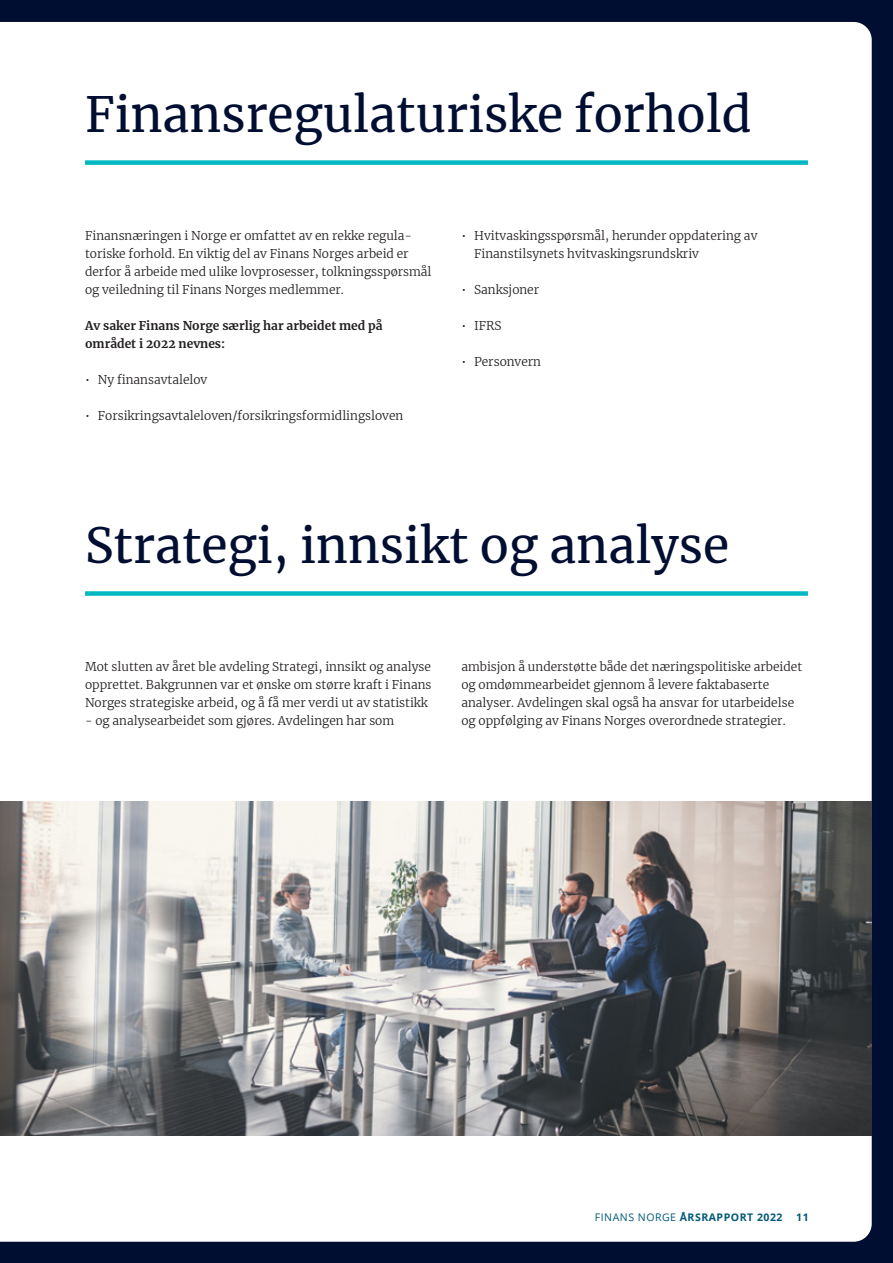
<style>
.page{position:relative;width:893px;height:1263px;background:#000e31}
.page>*{position:absolute;margin:0;border:0;box-sizing:border-box;transform-origin:0 0}
.Tittel{font:48px "Merriweather";color:#000e31}
.Brødtekst{font:300 12px/18px "Merriweather";color:#231f20}
.Brødtekst-2{font:700 12px/18px "Merriweather";color:#231f20}
.t1{font:700 10.5px "Open Sans";letter-spacing:.05em;color:#005979}
.s1{font-weight:400}
</style>
<div class="page">
<div style="left:0;top:22px;width:872px;height:1220px;background:#fff"></div>
<img style="left:0;top:801px;width:872px;height:334px">
<div style="left:85px;top:160px;width:723px;height:5px;background:#00b8c2"></div>
<div style="left:85px;top:591px;width:723px;height:5px;background:#00b8c2"></div>
<p class="Tittel" style="left:85px;top:82px;width:668px">Finansregulaturiske forhold</p>
<p class="Brødtekst" style="left:85px;top:227px;width:348px">Finansnæringen i Norge er omfattet av en rekke regula&shy;toriske forhold. En viktig del av Finans Norges arbeid er derfor å arbeide med ulike lovprosesser, tolkningsspørsmål og veiledning til Finans Norges medlemmer.</p>
<p class="Brødtekst-2" style="left:85px;top:317px;width:299px">Av saker Finans Norge særlig har arbeidet med på området i 2022 nevnes:</p>
<p class="Brødtekst" style="left:85px;top:371px;width:124px">• Ny finansavtalelov</p>
<p class="Brødtekst" style="left:85px;top:407px;width:320px">• Forsikringsavtaleloven/forsikringsformidlingsloven</p>
<p class="Brødtekst" style="left:474px;top:227px;width:285px;text-indent:-13px">• Hvitvaskingsspørsmål, herunder oppdatering av<br>Finanstilsynets hvitvaskingsrundskriv</p>
<p class="Brødtekst" style="left:461px;top:281px;width:79px">• Sanksjoner</p>
<p class="Brødtekst" style="left:461px;top:317px;width:42px">• IFRS</p>
<p class="Brødtekst" style="left:461px;top:353px;width:81px">• Personvern</p>
<p class="Tittel" style="left:85px;top:512px;width:646px">Strategi, innsikt og analyse</p>
<p class="Brødtekst" style="left:85px;top:658px;width:348px;text-align:justify">Mot slutten av året ble avdeling Strategi, innsikt og analyse opprettet. Bakgrunnen var et ønske om større kraft i Finans Norges strategiske arbeid, og å få mer verdi ut av statistikk</p>
<p class="Brødtekst" style="left:85px;top:712px;width:311px">- og analysearbeidet som gjøres. Avdelingen har som</p>
<p class="Brødtekst" style="left:461px;top:658px;width:342px">ambisjon å understøtte både det næringspolitiske arbeidet og omdømmearbeidet gjennom å levere faktabaserte analyser. Avdelingen skal også ha ansvar for utarbeidelse og oppfølging av Finans Norges overordnede strategier.</p>
<p class="t1" style="left:595px;top:1209px;width:189px"><span class="s1">FINANS NORGE</span> ÅRSRAPPORT 2022</p>
<p class="t1" style="left:796px;top:1209px;width:14px">11</p>
</div>
